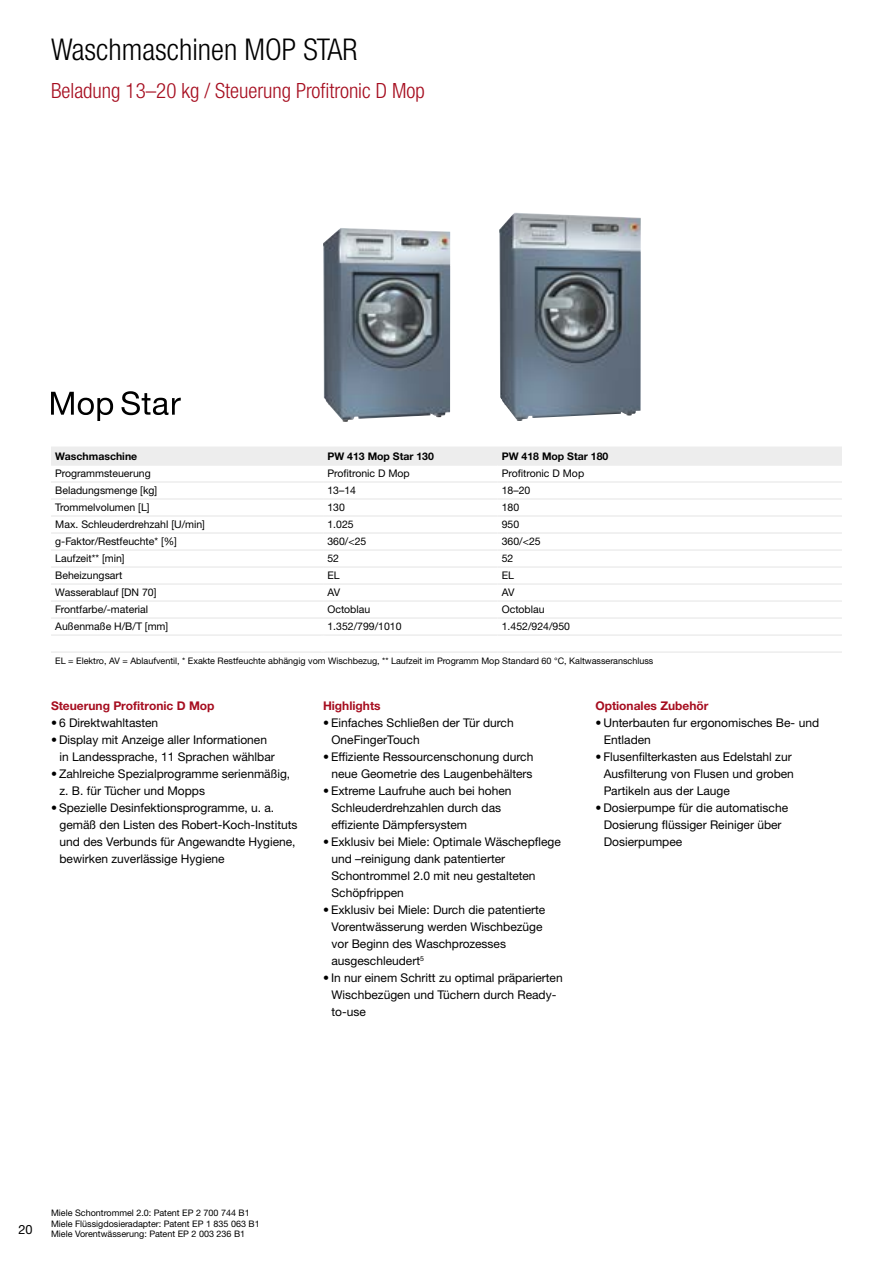
<style>
.page{position:relative;width:893px;height:1263px;background:#fff}
.page>*{position:absolute;margin:0;border:0;box-sizing:border-box;transform-origin:0 0}
.t1{font:300 condensed 30px "Helvetica Neue LTW1 G";color:#000}
.t2{font:300 condensed 21px "Helvetica Neue LTW1 G";color:#a60d1f}
.t3{font:12.75px "Helvetica Neue LTW1 G";color:#000}
.t4{font:12px/17px "Helvetica Neue LTW1 G";color:#000}
.t5{font:700 12px "Helvetica Neue LTW1 G";color:#a60d1f}
.t6{font:10.5px "Helvetica Neue LTW1 G";color:#000}
.t7{font:700 10.5px "Helvetica Neue LTW1 G";color:#000}
.t8{font:9px/10.8px "Helvetica Neue LTW1 G";color:#000}
</style>
<div class="page">
<div style="left:51px;top:447px;width:791px;height:17px;background:#ededed"></div>
<hr style="left:51px;top:464px;width:272px;height:2px;background:#ededed">
<hr style="left:51px;top:583px;width:272px;height:2px;background:#ededed">
<hr style="left:323px;top:583px;width:174px;height:2px;background:#ededed">
<hr style="left:497px;top:583px;width:345px;height:2px;background:#ededed">
<hr style="left:51px;top:600px;width:272px;height:2px;background:#ededed">
<hr style="left:323px;top:600px;width:174px;height:2px;background:#ededed">
<hr style="left:497px;top:600px;width:345px;height:2px;background:#ededed">
<hr style="left:51px;top:617px;width:272px;height:2px;background:#ededed">
<hr style="left:323px;top:464px;width:174px;height:2px;background:#ededed">
<hr style="left:497px;top:464px;width:345px;height:2px;background:#ededed">
<hr style="left:51px;top:481px;width:272px;height:2px;background:#ededed">
<hr style="left:323px;top:481px;width:174px;height:2px;background:#ededed">
<hr style="left:497px;top:481px;width:345px;height:2px;background:#ededed">
<hr style="left:51px;top:498px;width:272px;height:2px;background:#ededed">
<hr style="left:323px;top:498px;width:174px;height:2px;background:#ededed">
<hr style="left:497px;top:498px;width:345px;height:2px;background:#ededed">
<hr style="left:51px;top:515px;width:272px;height:2px;background:#ededed">
<hr style="left:323px;top:515px;width:174px;height:2px;background:#ededed">
<hr style="left:497px;top:515px;width:345px;height:2px;background:#ededed">
<hr style="left:51px;top:532px;width:272px;height:2px;background:#ededed">
<hr style="left:323px;top:532px;width:174px;height:2px;background:#ededed">
<hr style="left:497px;top:532px;width:345px;height:2px;background:#ededed">
<hr style="left:51px;top:549px;width:272px;height:2px;background:#ededed">
<hr style="left:51px;top:566px;width:272px;height:2px;background:#ededed">
<hr style="left:323px;top:549px;width:174px;height:2px;background:#ededed">
<hr style="left:323px;top:566px;width:174px;height:2px;background:#ededed">
<hr style="left:497px;top:549px;width:345px;height:2px;background:#ededed">
<hr style="left:497px;top:566px;width:345px;height:2px;background:#ededed">
<hr style="left:51px;top:634px;width:272px;height:2px;background:#ededed">
<hr style="left:323px;top:634px;width:174px;height:2px;background:#ededed">
<hr style="left:497px;top:634px;width:345px;height:2px;background:#ededed">
<hr style="left:51px;top:651px;width:272px;height:2px;background:#ededed">
<hr style="left:323px;top:651px;width:174px;height:2px;background:#ededed">
<hr style="left:497px;top:651px;width:345px;height:2px;background:#ededed">
<hr style="left:323px;top:617px;width:174px;height:2px;background:#ededed">
<hr style="left:497px;top:617px;width:345px;height:2px;background:#ededed">
<img style="left:323px;top:228px;width:127px;height:194px">
<img style="left:499px;top:213px;width:142px;height:208px">
<svg style="left:51px;top:391px;width:130px;height:30px"></svg>
<h1 class="t1" style="left:51px;top:32px;width:308px">Waschmaschinen MOP STAR</h1>
<h2 class="t2" style="left:51px;top:78px;width:375px">Beladung 13–20 kg / Steuerung Profitronic D Mop</h2>
<p class="t7" style="left:55px;top:449px;width:83px">Waschmaschine</p>
<p class="t7" style="left:327px;top:449px;width:108px">PW 413 Mop Star 130</p>
<p class="t7" style="left:502px;top:449px;width:108px">PW 418 Mop Star 180</p>
<p class="t6" style="left:55px;top:467px;width:97px">Programmsteuerung</p>
<p class="t6" style="left:327px;top:467px;width:84px">Profitronic D Mop</p>
<p class="t6" style="left:502px;top:467px;width:84px">Profitronic D Mop</p>
<p class="t6" style="left:55px;top:484px;width:103px">Beladungsmenge [kg]</p>
<p class="t6" style="left:327px;top:484px;width:30px">13–14</p>
<p class="t6" style="left:502px;top:484px;width:30px">18–20</p>
<p class="t6" style="left:55px;top:501px;width:96px">Trommelvolumen [L]</p>
<p class="t6" style="left:327px;top:501px;width:19px">130</p>
<p class="t6" style="left:502px;top:501px;width:19px">180</p>
<p class="t6" style="left:55px;top:518px;width:151px">Max. Schleuderdrehzahl [U/min]</p>
<p class="t6" style="left:327px;top:518px;width:28px">1.025</p>
<p class="t6" style="left:502px;top:518px;width:19px">950</p>
<p class="t6" style="left:55px;top:535px;width:123px">g-Faktor/Restfeuchte* [%]</p>
<p class="t6" style="left:327px;top:535px;width:40px">360/&lt;25</p>
<p class="t6" style="left:502px;top:535px;width:40px">360/&lt;25</p>
<p class="t6" style="left:55px;top:552px;width:71px">Laufzeit** [min]</p>
<p class="t6" style="left:327px;top:552px;width:13px">52</p>
<p class="t6" style="left:502px;top:552px;width:13px">52</p>
<p class="t6" style="left:55px;top:569px;width:69px">Beheizungsart</p>
<p class="t6" style="left:327px;top:569px;width:14px">EL</p>
<p class="t6" style="left:502px;top:569px;width:14px">EL</p>
<p class="t6" style="left:55px;top:586px;width:103px">Wasserablauf [DN 70]</p>
<p class="t6" style="left:327px;top:586px;width:14px">AV</p>
<p class="t6" style="left:502px;top:586px;width:14px">AV</p>
<p class="t6" style="left:55px;top:603px;width:94px">Frontfarbe/-material</p>
<p class="t6" style="left:327px;top:603px;width:44px">Octoblau</p>
<p class="t6" style="left:502px;top:603px;width:44px">Octoblau</p>
<p class="t6" style="left:55px;top:620px;width:115px">Außenmaße H/B/T [mm]</p>
<p class="t6" style="left:327px;top:620px;width:76px">1.352/799/1010</p>
<p class="t6" style="left:502px;top:620px;width:70px">1.452/924/950</p>
<p class="t8" style="left:55px;top:655px;width:600px">EL = Elektro, AV = Ablaufventil, * Exakte Restfeuchte abhängig vom Wischbezug, ** Laufzeit im Programm Mop Standard 60 °C, Kaltwasseranschluss</p>
<p class="t5" style="left:51px;top:698px;width:165px">Steuerung Profitronic D Mop</p>
<p class="t4" style="left:51px;top:714px;width:109px">• 6 Direktwahltasten</p>
<p class="t4" style="left:60px;top:731px;width:217px;text-indent:-9px">• Display mit Anzeige aller Informationen in Landessprache, 11 Sprachen wählbar</p>
<p class="t4" style="left:60px;top:765px;width:232px;text-indent:-9px">• Zahlreiche Spezialprogramme serienmäßig, z. B. für Tücher und Mopps</p>
<p class="t4" style="left:60px;top:799px;width:240px;text-indent:-9px">• Spezielle Desinfektionsprogramme, u. a. gemäß den Listen des Robert-Koch-Instituts und des Verbunds für Angewandte Hygiene, bewirken zuverlässige Hygiene</p>
<p class="t5" style="left:595px;top:698px;width:115px">Optionales Zubehör</p>
<p class="t4" style="left:604px;top:714px;width:217px;text-indent:-9px">• Unterbauten fur ergonomisches Be- und<br>Entladen</p>
<p class="t4" style="left:604px;top:748px;width:192px;text-indent:-9px">• Flusenfilterkasten aus Edelstahl zur<br>Ausfilterung von Flusen und groben<br>Partikeln aus der Lauge</p>
<p class="t4" style="left:604px;top:799px;width:186px;text-indent:-9px">• Dosierpumpe für die automatische<br>Dosierung flüssiger Reiniger über<br>Dosierpumpee</p>
<p class="t5" style="left:323px;top:698px;width:59px">Highlights</p>
<p class="t4" style="left:331px;top:714px;width:184px;text-indent:-9px">• Einfaches Schließen der Tür durch<br>OneFingerTouch</p>
<p class="t4" style="left:323px;top:748px;width:212px;text-align:right">• Effiziente Ressourcenschonung durch neue Geometrie des Laugenbehälters</p>
<p class="t4" style="left:331px;top:782px;width:181px;text-indent:-9px">• Extreme Laufruhe auch bei hohen<br>Schleuderdrehzahlen durch das effiziente Dämpfersystem</p>
<p class="t4" style="left:331px;top:833px;width:231px;text-indent:-9px">• Exklusiv bei Miele: Optimale Wäschepflege und –reinigung dank patentierter<br>Schontrommel 2.0 mit neu gestalteten<br>Schöpfrippen</p>
<p class="t4" style="left:331px;top:901px;width:215px;text-indent:-9px">• Exklusiv bei Miele: Durch die patentierte<br>Vorentwässerung werden Wischbezüge vor Beginn des Waschprozesses ausgeschleudert<sup>5</sup></p>
<p class="t4" style="left:331px;top:969px;width:233px;text-indent:-9px">• In nur einem Schritt zu optimal präparierten<br>Wischbezügen und Tüchern durch Ready&shy;to-use</p>
<p class="t3" style="left:18px;top:1221px;width:16px">20</p>
<p class="t8" style="left:51px;top:1207px;width:210px">Miele Schontrommel 2.0: Patent EP 2 700 744 B1<br>Miele Flüssigdosieradapter: Patent EP 1 835 063 B1<br>Miele Vorentwässerung: Patent EP 2 003 236 B1</p>
</div>
